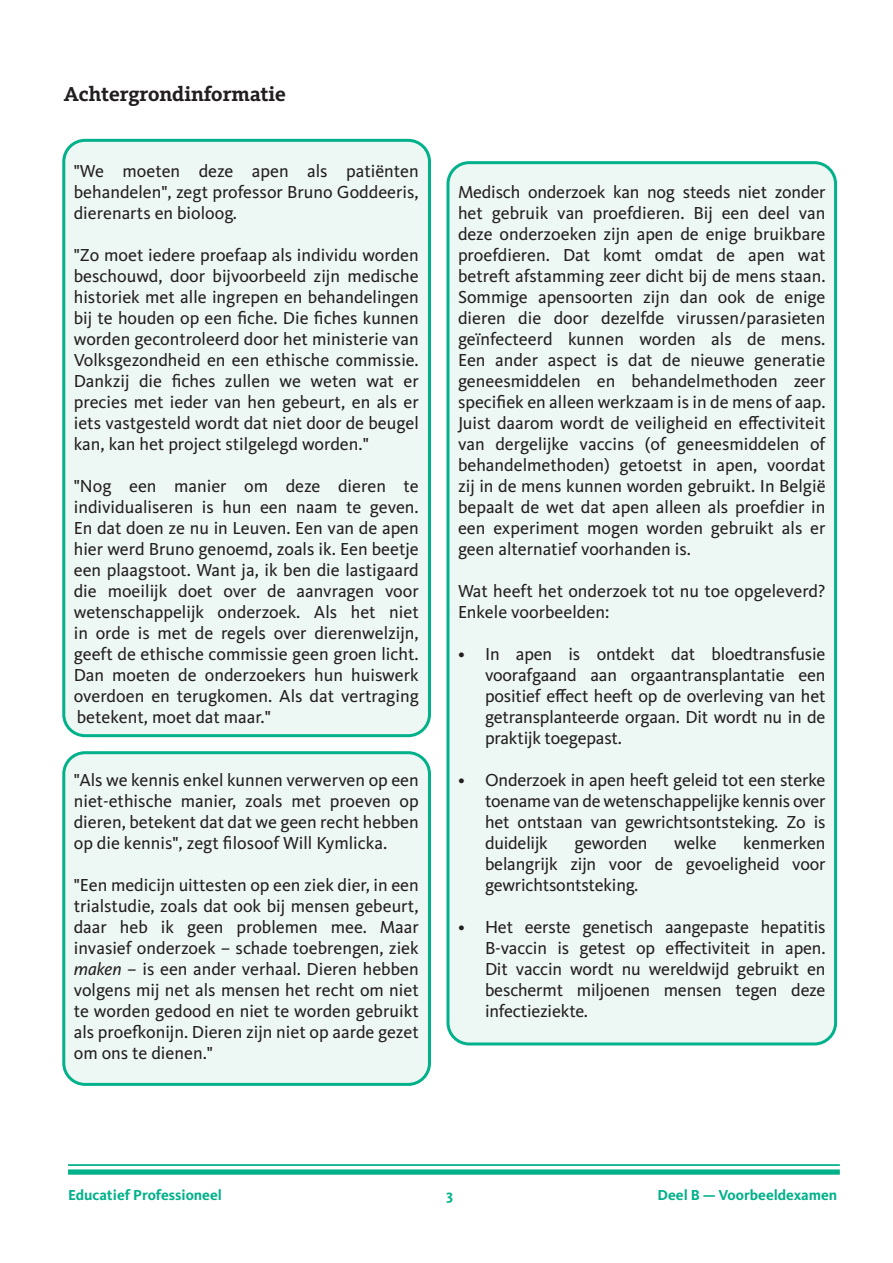
<style>
.page{position:relative;width:893px;height:1263px;background:#fff}
.page>*{position:absolute;margin:0;border:0;box-sizing:border-box;transform-origin:0 0}
.t1{font:700 21px "Kievit Slab OT";color:#231f20}
.broodtekst{font:18px/21px "Kievit OT";color:#231f20;text-align:justify}
.t2{font:700 15px "Kievit OT";color:#00b18a}
.s1{font-style:italic}
</style>
<div class="page">
<hr style="left:68px;top:1164px;width:772px;height:2px;background:#00b18a">
<div style="left:68px;top:1169px;width:772px;height:6px;background:#00b18a"></div>
<div style="left:64px;top:140px;width:365px;height:596px;background:#edf7f3;border-radius:21px"></div>
<div style="left:62px;top:139px;width:369px;height:598px;border:3px solid #00b18a;border-radius:21px"></div>
<div style="left:64px;top:753px;width:365px;height:331px;background:#edf7f3;border-radius:21px"></div>
<div style="left:62px;top:751px;width:369px;height:335px;border:3px solid #00b18a;border-radius:21px"></div>
<div style="left:448px;top:163px;width:388px;height:881px;background:#edf7f3;border-radius:21px"></div>
<div style="left:446px;top:161px;width:391px;height:884px;border:3px solid #00b18a;border-radius:21px"></div>
<p class="t1" style="left:64px;top:82px;width:223px">Achtergrondinformatie</p>
<p class="broodtekst" style="left:74px;top:161px;width:347px">"We moeten deze apen als patiënten behandelen", zegt professor Bruno Goddeeris, dierenarts en bioloog.</p>
<p class="broodtekst" style="left:74px;top:245px;width:347px">"Zo moet iedere proefaap als individu worden beschouwd, door bijvoorbeeld zijn medische historiek met alle ingrepen en behandelingen bij te houden op een fiche. Die fiches kunnen worden gecontroleerd door het ministerie van Volksgezondheid en een ethische commissie.<br>Dankzij die fiches zullen we weten wat er precies met ieder van hen gebeurt, en als er iets vastgesteld wordt dat niet door de beugel kan, kan het project stilgelegd worden."</p>
<p class="broodtekst" style="left:74px;top:476px;width:347px">"Nog een manier om deze dieren te individualiseren is hun een naam te geven.<br>En dat doen ze nu in Leuven. Een van de apen hier werd Bruno genoemd, zoals ik. Een beetje een plaagstoot. Want ja, ik ben die lastigaard die moeilijk doet over de aanvragen voor wetenschappelijk onderzoek. Als het niet in orde is met de regels over dierenwelzijn, geeft de ethische commissie geen groen licht.<br>Dan moeten de onderzoekers hun huiswerk overdoen en terugkomen. Als dat vertraging betekent, moet dat maar."</p>
<p class="broodtekst" style="left:74px;top:770px;width:347px">"Als we kennis enkel kunnen verwerven op een niet-ethische manier, zoals met proeven op dieren, betekent dat dat we geen recht hebben op die kennis", zegt filosoof Will Kymlicka.</p>
<p class="broodtekst" style="left:74px;top:875px;width:347px">"Een medicijn uittesten op een ziek dier, in een trialstudie, zoals dat ook bij mensen gebeurt, daar heb ik geen problemen mee. Maar invasief onderzoek – schade toebrengen, ziek <span class="s1">maken</span> – is een ander verhaal. Dieren hebben volgens mij net als mensen het recht om niet te worden gedood en niet te worden gebruikt als proefkonijn. Dieren zijn niet op aarde gezet om ons te dienen."</p>
<p class="broodtekst" style="left:458px;top:182px;width:369px">Medisch onderzoek kan nog steeds niet zonder het gebruik van proefdieren. Bij een deel van deze onderzoeken zijn apen de enige bruikbare proefdieren. Dat komt omdat de apen wat betreft afstamming zeer dicht bij de mens staan.<br>Sommige apensoorten zijn dan ook de enige dieren die door dezelfde virussen/parasieten geïnfecteerd kunnen worden als de mens.<br>Een ander aspect is dat de nieuwe generatie geneesmiddelen en behandelmethoden zeer specifiek en alleen werkzaam is in de mens of aap.<br>Juist daarom wordt de veiligheid en effectiviteit van dergelijke vaccins (of geneesmiddelen of behandelmethoden) getoetst in apen, voordat zij in de mens kunnen worden gebruikt. In België bepaalt de wet dat apen alleen als proefdier in een experiment mogen worden gebruikt als er geen alternatief voorhanden is.</p>
<p class="broodtekst" style="left:458px;top:581px;width:369px">Wat heeft het onderzoek tot nu toe opgeleverd?<br>Enkele voorbeelden:</p>
<p class="broodtekst" style="left:485px;top:644px;width:342px;text-indent:-27px">• In apen is ontdekt dat bloedtransfusie voorafgaand aan orgaantransplantatie een positief effect heeft op de overleving van het getransplanteerde orgaan. Dit wordt nu in de praktijk toegepast.</p>
<p class="broodtekst" style="left:485px;top:770px;width:342px;text-indent:-27px">• Onderzoek in apen heeft geleid tot een sterke toename van de wetenschappelijke kennis over het ontstaan van gewrichtsontsteking. Zo is duidelijk</p>
<p class="broodtekst" style="left:485px;top:833px;width:342px;text-indent:258px">kenmerken belangrijk zijn voor de gevoeligheid voor gewrichtsontsteking.</p>
<p class="broodtekst" style="left:485px;top:917px;width:342px;text-indent:-27px">• Het eerste genetisch aangepaste hepatitis B-vaccin is getest op effectiviteit in apen.<br>Dit vaccin wordt nu wereldwijd gebruikt en beschermt miljoenen mensen tegen deze infectieziekte.</p>
<p class="broodtekst" style="left:574px;top:833px;width:75px">geworden</p>
<p class="broodtekst" style="left:674px;top:833px;width:44px">welke</p>
<p class="t2" style="left:68px;top:1186px;width:155px">Educatief Professioneel</p>
<p class="t2" style="left:446px;top:1186px;width:8px">3</p>
<p class="t2" style="left:658px;top:1186px;width:181px">Deel B — Voorbeeldexamen</p>
</div>
